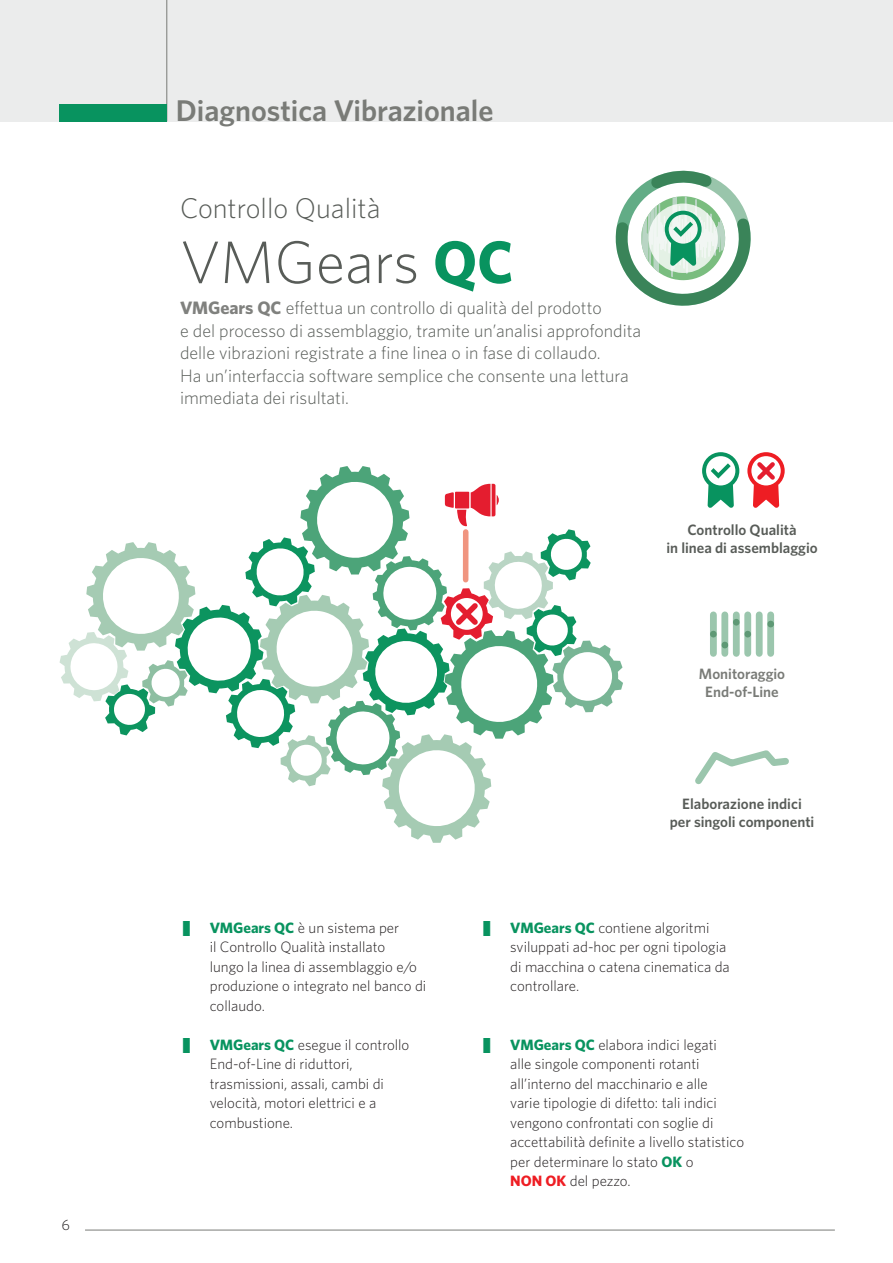
<style>
.page{position:relative;width:893px;height:1263px;background:#fff}
.page>*{position:absolute;margin:0;border:0;box-sizing:border-box;transform-origin:0 0}
.t1{font:300 60px "Whitney";color:#585c58}
.t2{font:600 30px "Whitney";color:#797b77}
.t3{font:300 28.5px "Whitney";color:#585c58}
.t4{font:300 18px/22.5px "Whitney";color:#585c58}
.t5{font:300 15px/19.5px "Whitney";color:#231f20}
.t6{font:600 15px/18px "Whitney";color:#585c58;text-align:center}
.t7{font:600 15px/18px "Whitney";color:#797b77;text-align:center}
.t8{font:300 15px "Whitney";color:#08935f}
.s1{font-weight:700;color:#08935f}
.s2{font-weight:700;color:#80817e}
.s3{font-weight:700;color:#ee1d23}
</style>
<div class="page">
<svg style="left:60px;top:466px;width:563px;height:377px"></svg>
<div style="left:463px;top:532px;width:5px;height:48px;background:#f09580"></div>
<svg style="left:695px;top:750px;width:94px;height:35px"></svg>
<svg style="left:733px;top:615px;width:7px;height:7px"></svg>
<svg style="left:767px;top:615px;width:7px;height:9px"></svg>
<div style="left:721px;top:615px;width:7px;height:30px;background:#9bc6ad"></div>
<div style="left:756px;top:615px;width:7px;height:38px;background:#9bc6ad"></div>
<div style="left:710px;top:615px;width:7px;height:19px;background:#9bc6ad"></div>
<div style="left:744px;top:615px;width:7px;height:19px;background:#9bc6ad"></div>
<svg style="left:744px;top:634px;width:7px;height:19px"></svg>
<div style="left:733px;top:622px;width:7px;height:31px;background:#9bc6ad"></div>
<svg style="left:721px;top:645px;width:7px;height:8px"></svg>
<div style="left:767px;top:624px;width:7px;height:29px;background:#9bc6ad"></div>
<svg style="left:710px;top:634px;width:7px;height:19px"></svg>
<svg style="left:702px;top:452px;width:37px;height:56px"></svg>
<svg style="left:747px;top:452px;width:38px;height:56px"></svg>
<hr style="left:85px;top:1230px;width:750px;height:1px;background:#797b77">
<div style="left:0;top:0;width:893px;height:121px;background:#ebecec"></div>
<hr style="left:166px;top:0;width:1px;height:121px;background:#797b77">
<div style="left:60px;top:104px;width:107px;height:17px;background:#08935f"></div>
<svg style="left:615px;top:170px;width:136px;height:136px"></svg>
<p class="t5" style="left:62px;top:1214px;width:10px">6</p>
<p class="t2" style="left:176px;top:93px;width:319px">Diagnostica Vibrazionale</p>
<p class="t3" style="left:180px;top:192px;width:202px">Controllo Qualità</p>
<p class="t1" style="left:180px;top:227px;width:335px">VMGears <span class="s1">QC</span></p>
<p class="t4" style="left:180px;top:296px;width:463px"><span class="s2">VMGears QC</span> effettua un controllo di qualità del prodotto<br>e del processo di assemblaggio, tramite un’analisi approfondita delle vibrazioni registrate a fine linea o in fase di collaudo.<br>Ha un’interfaccia software semplice che consente una lettura immediata dei risultati.</p>
<p class="t6" style="left:687px;top:520px;width:111px">Controllo Qualità</p>
<p class="t6" style="left:666px;top:538px;width:153px">in linea di assemblaggio</p>
<p class="t7" style="left:699px;top:665px;width:88px">Monitoraggio<br>End-of-Line</p>
<p class="t6" style="left:670px;top:795px;width:146px">Elaborazione indici<br>per singoli componenti</p>
<p class="t8" style="left:183px;top:919px;width:9px">Δ</p>
<p class="t5" style="left:210px;top:917px;width:218px"><span class="s1">VMGears QC</span> è un sistema per<br>il Controllo Qualità installato<br>lungo la linea di assemblaggio e/o produzione o integrato nel banco di collaudo.</p>
<p class="t8" style="left:183px;top:1036px;width:9px">Δ</p>
<p class="t5" style="left:210px;top:1034px;width:201px"><span class="s1">VMGears QC</span> esegue il controllo<br>End-of-Line di riduttori, trasmissioni, assali, cambi di velocità, motori elettrici e a combustione.</p>
<p class="t8" style="left:483px;top:919px;width:9px">Δ</p>
<p class="t5" style="left:510px;top:917px;width:221px"><span class="s1">VMGears QC</span> contiene algoritmi sviluppati ad-hoc per ogni tipologia di macchina o catena cinematica da controllare.</p>
<p class="t8" style="left:483px;top:1036px;width:9px">Δ</p>
<p class="t5" style="left:510px;top:1034px;width:235px"><span class="s1">VMGears QC</span> elabora indici legati<br>alle singole componenti rotanti all’interno del macchinario e alle<br>varie tipologie di difetto: tali indici vengono confrontati con soglie di accettabilità definite a livello statistico per determinare lo stato <span class="s1">OK</span> o<br><span class="s3">NON OK</span> del pezzo.</p>
</div>
